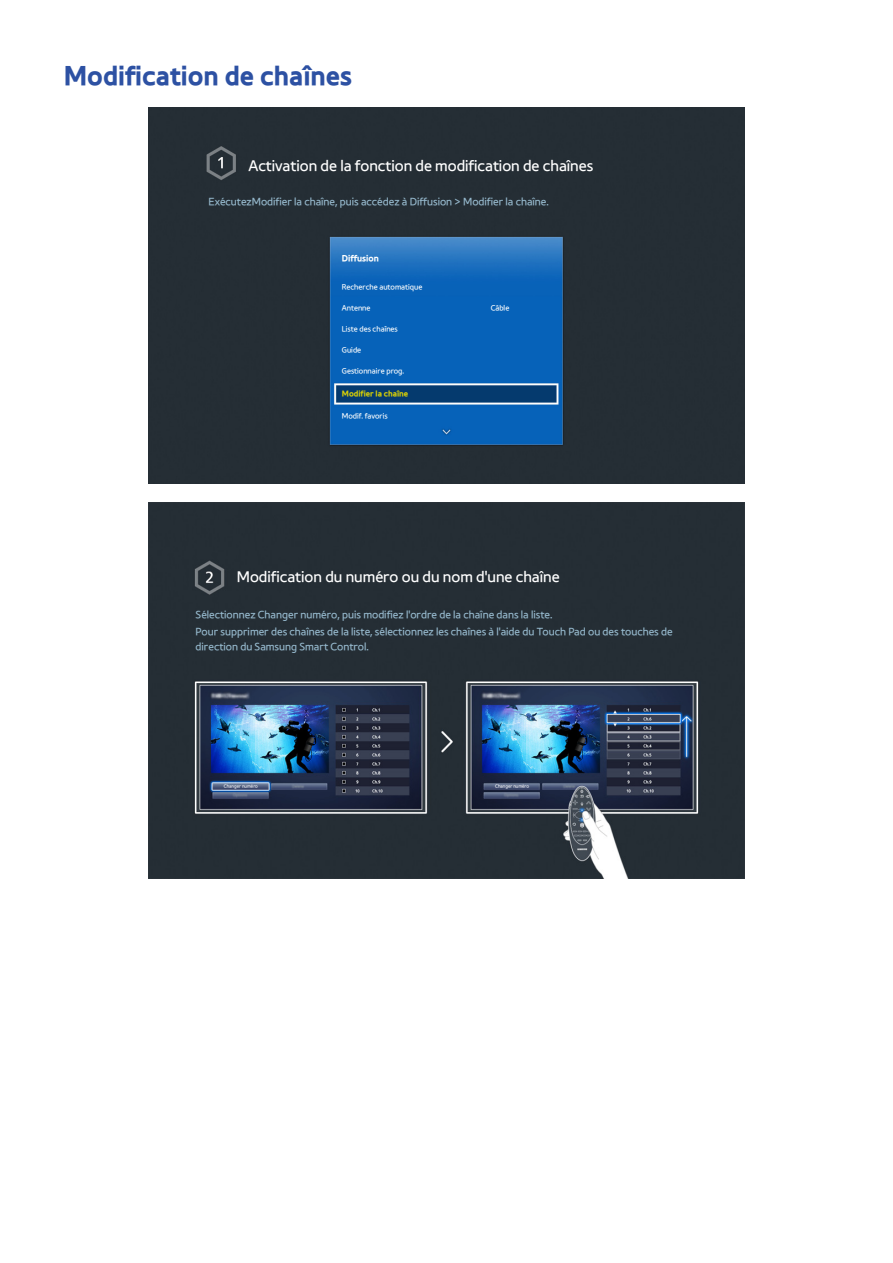
<style>
.page{position:relative;width:893px;height:1263px;background:#fff}
.page>*{position:absolute;margin:0;border:0;box-sizing:border-box;transform-origin:0 0}
.t1{font:27px "Samsung SVD Bold";color:#2d51a3}
.t2{font:15px "Samsung SVD Light";color:#fff}
.t3{font:10.5px/17.2px "Samsung SVD Light";color:#95b8cc}
.t4{font:9px "Samsung SVD Bold";color:#fff}
.t5{font:8.25px "Samsung SVD Bold";color:#d8cf05}
.t6{font:7.5px "Samsung SVD Light";color:#fff}
.t7{font:4.5px "Samsung SVD Light";color:#fff}
</style>
<div class="page">
<img style="left:149px;top:108px;width:596px;height:376px">
<img style="left:149px;top:502px;width:596px;height:376px">
<h1 class="t1" style="left:64px;top:53px;width:290px">Modification de chaînes</h1>
<h2 class="t2" style="left:249px;top:154px;width:346px">Activation de la fonction de modification de chaînes</h2>
<p class="t3" style="left:209px;top:193px;width:342px">ExécutezModifier la chaîne, puis accédez à Diffusion &gt; Modifier la chaîne.</p>
<p class="t4" style="left:342px;top:251px;width:39px">Diffusion</p>
<p class="t6" style="left:342px;top:281px;width:82px">Recherche automatique</p>
<p class="t6" style="left:342px;top:302px;width:30px">Antenne</p>
<p class="t6" style="left:491px;top:302px;width:20px">Câble</p>
<p class="t6" style="left:342px;top:323px;width:58px">Liste des chaînes</p>
<p class="t6" style="left:342px;top:344px;width:21px">Guide</p>
<p class="t6" style="left:342px;top:365px;width:64px">Gestionnaire prog.</p>
<p class="t5" style="left:342px;top:387px;width:68px">Modifier la chaîne</p>
<p class="t6" style="left:342px;top:410px;width:47px">Modif. favoris</p>
<h2 class="t2" style="left:237px;top:565px;width:324px">Modification du numéro ou du nom d'une chaîne</h2>
<p class="t3" style="left:196px;top:605px;width:479px">Sélectionnez Changer numéro, puis modifiez l'ordre de la chaîne dans la liste.<br>Pour supprimer des chaînes de la liste, sélectionnez les chaînes à l'aide du Touch Pad ou des touches de</p>
<p class="t3" style="left:196px;top:637px;width:175px">direction du Samsung Smart Control.</p>
<p class="t7" style="left:224px;top:783px;width:36px">Changer numéro</p>
<p class="t7" style="left:495px;top:783px;width:36px">Changer numéro</p>
</div>
